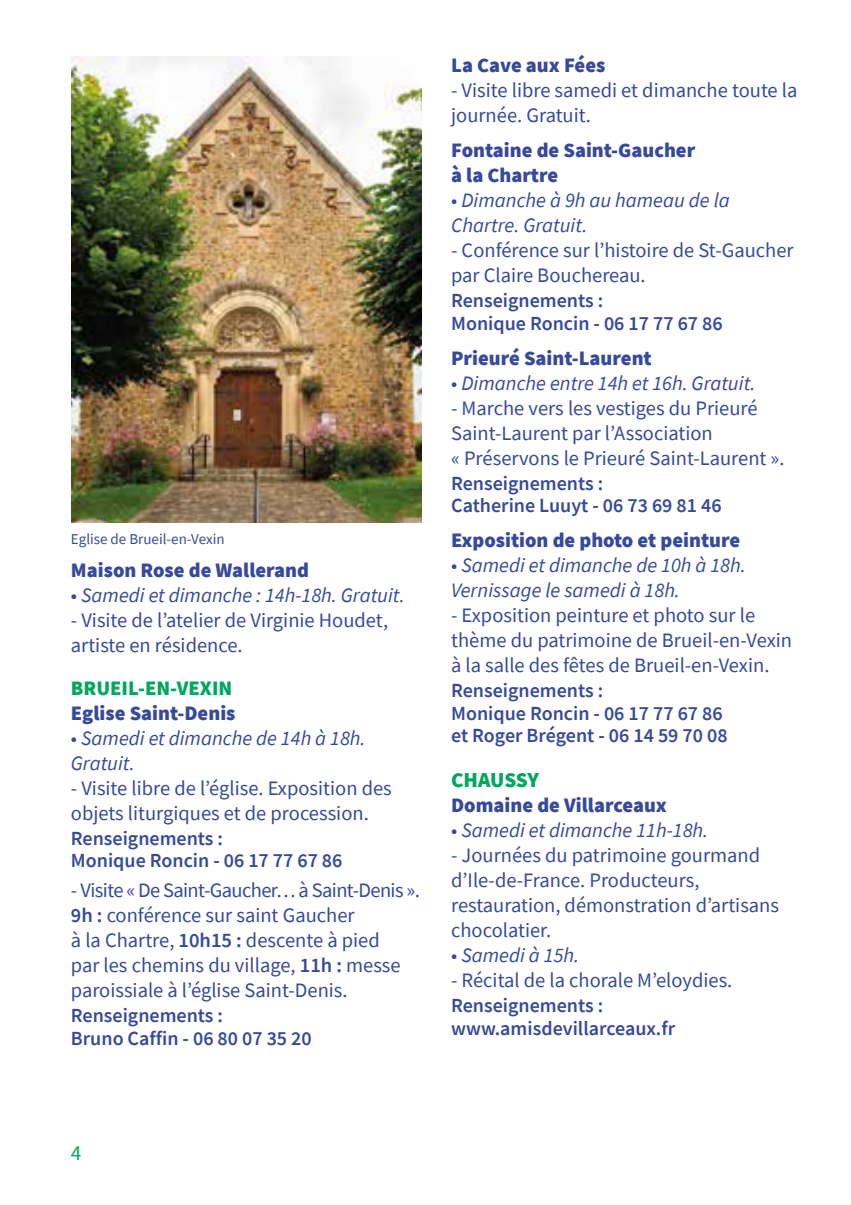
<style>
.page{position:relative;width:851px;height:1205px;background:#fff}
.page>*{position:absolute;margin:0;border:0;box-sizing:border-box;transform-origin:0 0}
.t1{font:900 21.25px "Source Sans Pro";letter-spacing:-.01em;color:#00a75d}
.t2{font:21.25px "Source Sans Pro";color:#00a75d}
.t3{font:20.5px/25px "Source Sans Pro";color:#36499b}
.t4{font:italic 20.5px/25px "Source Sans Pro";color:#36499b}
.t5{font:900 20.5px/25px "Source Sans Pro";color:#36499b}
.t6{font:900 20.5px "Source Sans Pro";color:#00a75d}
.t7{font:600 20px/22.5px "Source Sans Pro";color:#36499b}
.t8{font:15px "Source Sans Pro";color:#36499b}
.s1{font-style:normal}
.s2{font-weight:600}
</style>
<div class="page">
<img style="left:71px;top:57px;width:350px;height:466px">
<p class="t8" style="left:71px;top:529px;width:155px">Eglise de Brueil-en-Vexin</p>
<p class="t5" style="left:71px;top:557px;width:240px">Maison Rose de Wallerand</p>
<p class="t4" style="left:71px;top:583px;width:335px"><span class="s1">•</span> Samedi et dimanche : 14h-18h. Gratuit.</p>
<p class="t3" style="left:71px;top:608px;width:318px">- Visite de l’atelier de Virginie Houdet, artiste en résidence.</p>
<p class="t6" style="left:71px;top:674px;width:163px">BRUEIL-EN-VEXIN</p>
<p class="t5" style="left:71px;top:700px;width:166px">Eglise Saint-Denis</p>
<p class="t4" style="left:71px;top:725px;width:296px"><span class="s1">•</span> Samedi et dimanche de 14h à 18h.<br>Gratuit.</p>
<p class="t3" style="left:71px;top:775px;width:322px">- Visite libre de l’église. Exposition des objets liturgiques et de procession.</p>
<p class="t7" style="left:71px;top:826px;width:273px">Renseignements :<br>Monique Roncin - 06 17 77 67 86</p>
<p class="t3" style="left:71px;top:878px;width:350px">- Visite « De Saint-Gaucher… à Saint-Denis ».<br><span class="s2">9h :</span> conférence sur saint Gaucher<br>à la Chartre, <span class="s2">10h15 :</span> descente à pied<br>par les chemins du village, <span class="s2">11h :</span> messe paroissiale à l’église Saint-Denis.</p>
<p class="t7" style="left:71px;top:1004px;width:242px">Renseignements :<br>Bruno Caffin - 06 80 07 35 20</p>
<p class="t5" style="left:451px;top:52px;width:156px">La Cave aux Fées</p>
<p class="t3" style="left:451px;top:78px;width:348px">- Visite libre samedi et dimanche toute la journée. Gratuit.</p>
<p class="t5" style="left:451px;top:137px;width:246px">Fontaine de Saint-Gaucher à la Chartre</p>
<p class="t4" style="left:451px;top:188px;width:280px"><span class="s1">•</span> Dimanche à 9h au hameau de la<br>Chartre. Gratuit.</p>
<p class="t3" style="left:451px;top:238px;width:344px">- Conférence sur l’histoire de St-Gaucher par Claire Bouchereau.</p>
<p class="t7" style="left:451px;top:289px;width:273px">Renseignements :<br>Monique Roncin - 06 17 77 67 86</p>
<p class="t5" style="left:451px;top:345px;width:202px">Prieuré Saint-Laurent</p>
<p class="t4" style="left:451px;top:370px;width:306px"><span class="s1">•</span> Dimanche entre 14h et 16h. Gratuit.</p>
<p class="t3" style="left:451px;top:395px;width:335px">- Marche vers les vestiges du Prieuré<br>Saint-Laurent par l’Association<br>« Préservons le Prieuré Saint-Laurent ».</p>
<p class="t7" style="left:451px;top:471px;width:272px">Renseignements :<br>Catherine Luuyt - 06 73 69 81 46</p>
<p class="t5" style="left:451px;top:527px;width:290px">Exposition de photo et peinture</p>
<p class="t4" style="left:451px;top:553px;width:296px"><span class="s1">•</span> Samedi et dimanche de 10h à 18h.<br>Vernissage le samedi à 18h.</p>
<p class="t3" style="left:451px;top:603px;width:342px">- Exposition peinture et photo sur le thème du patrimoine de Brueil-en-Vexin à la salle des fêtes de Brueil-en-Vexin.</p>
<p class="t7" style="left:451px;top:679px;width:278px">Renseignements :<br>Monique Roncin - 06 17 77 67 86 et Roger Brégent - 06 14 59 70 08</p>
<p class="t1" style="left:451px;top:765px;width:89px">CHAUSSY</p>
<p class="t5" style="left:451px;top:792px;width:217px">Domaine de Villarceaux</p>
<p class="t4" style="left:451px;top:818px;width:258px"><span class="s1">•</span> Samedi et dimanche 11h-18h.</p>
<p class="t3" style="left:451px;top:843px;width:329px">- Journées du patrimoine gourmand d’Ile-de-France. Producteurs, restauration, démonstration d’artisans chocolatier.</p>
<p class="t4" style="left:451px;top:943px;width:129px"><span class="s1">•</span> Samedi à 15h.</p>
<p class="t3" style="left:451px;top:968px;width:283px">- Récital de la chorale M’eloydies.</p>
<p class="t7" style="left:451px;top:994px;width:225px">Renseignements : www.amisdevillarceaux.fr</p>
<p class="t2" style="left:71px;top:1139px;width:12px">4</p>
</div>
